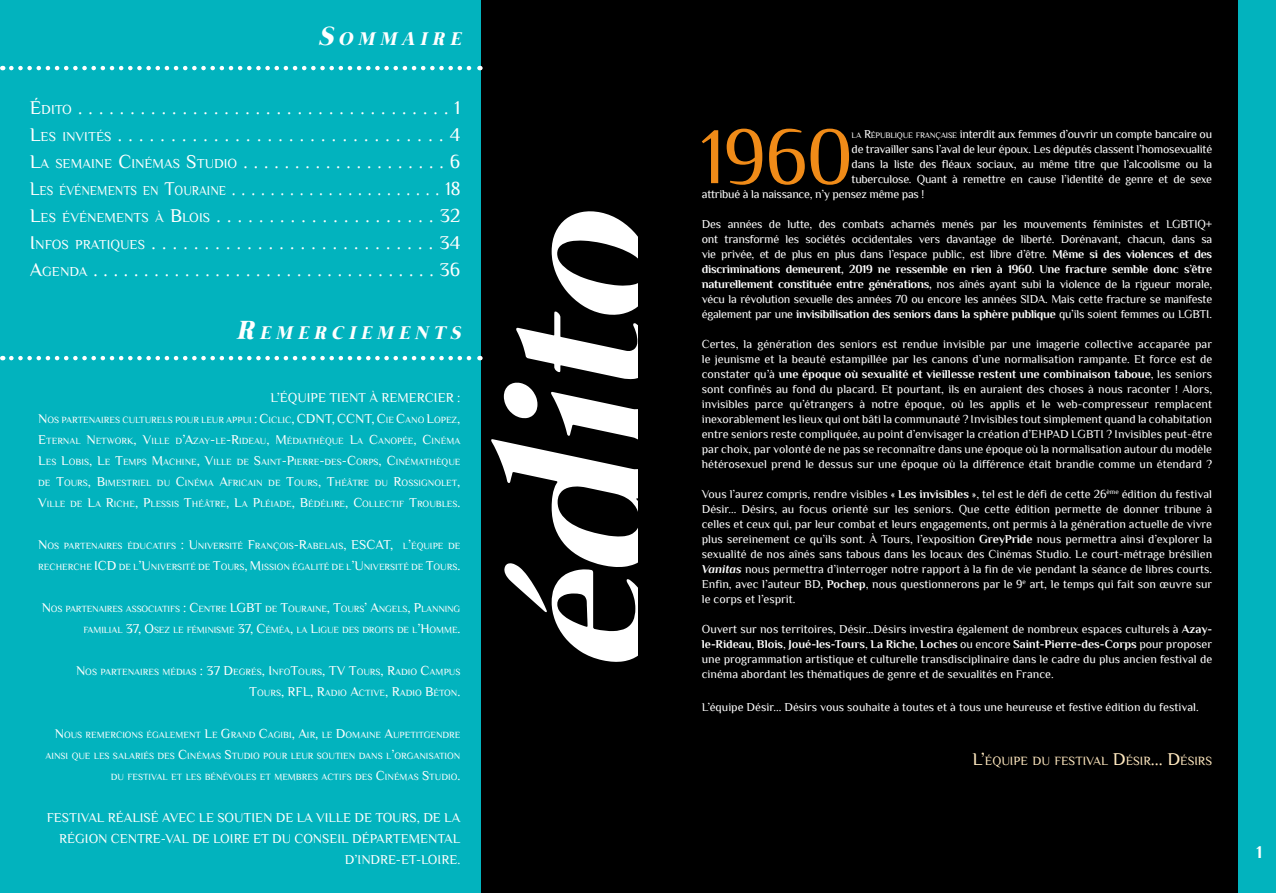
<style>
.page{position:relative;width:1276px;height:893px;background:#fff}
.page>*{position:absolute;margin:0;border:0;box-sizing:border-box;transform-origin:0 0}
.t1{font:italic 700 210px "Mermaid";color:#fff}
.t2{font:80.25px "Philosopher";color:#f08b18}
.t3{font:19.5px/27px "Philosopher";color:#fff;text-align:justify}
.t4{font:italic 700 18.9px "Mermaid";color:#fff}
.t5{font:700 18px "Philosopher";color:#fff}
.t6{font:13.5px/21px "Philosopher";color:#fff;text-align:right}
.t7{font:13.5px "Philosopher";color:#fff}
.t8{font:12.6px "Philosopher";color:#ffe9c0}
.t9{font:12px/15px "Philosopher";letter-spacing:-.02em;color:#fff;text-align:justify}
.t10{font:12px "Philosopher";color:#fff}
.t11{font:9.45px "Philosopher";color:#fff}
.s1{font-size:27px}
.s2{font-size:13.65px}
.s3{font-size:13.5px}
.s4{font-size:9.45px}
.s5{font-style:inherit}
.s6{font-size:8.4px}
.s7{font-weight:700}
.s8{font-weight:700;font-style:italic}
.s9{font-size:18px}
</style>
<div class="page">
<div style="left:0;top:0;width:482px;height:893px;background:#02b3be"></div>
<div style="left:1235px;top:0;width:41px;height:893px;background:#02b3be"></div>
<div style="left:482px;top:0;width:156px;height:893px;background:#000"></div>
<div style="left:638px;top:0;width:599px;height:893px;background:#000"></div>
<svg style="left:11px;top:66px;width:469px;height:4px"></svg>
<svg style="left:11px;top:356px;width:469px;height:4px"></svg>
<h3 class="t4" style="left:318px;top:28px;width:149px"><span class="s1">S</span>OMMAIRE</h3>
<p class="t3" style="left:30px;top:94px;width:432px">É<span class="s2">DITO</span> . . . . . . . . . . . . . . . . . . . . . . . . . . . . . . . . . . . . 1<br>L<span class="s2">ES INVITÉS</span> . . . . . . . . . . . . . . . . . . . . . . . . . . . . . . . 4<br>L<span class="s2">A SEMAINE</span> C<span class="s2">INÉMAS</span> S<span class="s2">TUDIO</span> . . . . . . . . . . . . . . . . . . . . 6<br>L<span class="s2">ES ÉVÉNEMENTS EN</span> T<span class="s2">OURAINE</span> . . . . . . . . . . . . . . . . . . . . . . 18<br>L<span class="s2">ES ÉVÉNEMENTS À</span> B<span class="s2">LOIS</span> . . . . . . . . . . . . . . . . . . . . . 32<br>I<span class="s2">NFOS PRATIQUES</span> . . . . . . . . . . . . . . . . . . . . . . . . . . . 34<br>A<span class="s2">GENDA</span> . . . . . . . . . . . . . . . . . . . . . . . . . . . . . . . . . . 36</p>
<h3 class="t4" style="left:236px;top:322px;width:228px"><span class="s1">R</span> EMERCIEMENTS</h3>
<p class="t6" style="left:270px;top:387px;width:191px">L’ÉQUIPE TIENT À REMERCIER :</p>
<p class="t11" style="left:38px;top:415px;width:278px"><span class="s3">N</span>OS PARTENAIRES CULTURELS POUR LEUR APPUI <span class="s3">: C</span>ICLIC<span class="s3">, CDNT</span></p>
<p class="t7" style="left:332px;top:411px;width:130px">, CCNT, C<span class="s4">IE</span> C<span class="s4">ANO</span> L<span class="s4">OPEZ</span>,</p>
<p class="t11" style="left:38px;top:436px;width:424px"><span class="s3">E</span>TERNAL <span class="s3">N</span>ETWORK<span class="s3">, V</span>ILLE D<span class="s3">’A</span>ZAY<span class="s3">-</span>LE<span class="s3">-R</span>IDEAU<span class="s3">, M</span>ÉDIATHÈQUE <span class="s3">L</span>A <span class="s3">C</span>ANOPÉE<span class="s3">, C</span>INÉMA</p>
<p class="t11" style="left:38px;top:457px;width:424px"><span class="s3">L</span>ES <span class="s3">L</span>OBIS<span class="s3">, L</span>E <span class="s3">T</span>EMPS <span class="s3">M</span>ACHINE<span class="s3">, V</span>ILLE DE <span class="s3">S</span>AINT<span class="s3">-P</span>IERRE<span class="s3">-</span>DES<span class="s3">-C</span>ORPS<span class="s3">, C</span>INÉMATHÈQUE</p>
<p class="t11" style="left:38px;top:478px;width:424px">DE <span class="s3">T</span>OURS<span class="s3">, B</span>IMESTRIEL DU <span class="s3">C</span>INÉMA <span class="s3">A</span>FRICAIN DE <span class="s3">T</span>OURS<span class="s3">, T</span>HÉÂTRE DU <span class="s3">R</span>OSSIGNOLET<span class="s3">,</span></p>
<p class="t11" style="left:38px;top:499px;width:424px"><span class="s3">V</span>ILLE DE <span class="s3">L</span>A <span class="s3">R</span>ICHE<span class="s3">, P</span>LESSIS <span class="s3">T</span>HÉÂTRE<span class="s3">, L</span>A <span class="s3">P</span>LÉIADE<span class="s3">, B</span>ÉDÉLIRE<span class="s3">, C</span>OLLECTIF <span class="s3">T</span>ROUBLES<span class="s3">.</span></p>
<p class="t11" style="left:38px;top:541px;width:424px"><span class="s3">N</span>OS PARTENAIRES ÉDUCATIFS <span class="s3">: U</span>NIVERSITÉ <span class="s3">F</span>RANÇOIS<span class="s3">-R</span>ABELAIS<span class="s3">, ESCAT,</span> L<span class="s3">’</span>ÉQUIPE DE</p>
<p class="t11" style="left:38px;top:562px;width:424px">RECHERCHE <span class="s3">ICD</span> DE L<span class="s3">’U</span>NIVERSITÉ DE <span class="s3">T</span>OURS<span class="s3">, M</span>ISSION ÉGALITÉ DE L<span class="s3">’U</span>NIVERSITÉ DE <span class="s3">T</span>OURS<span class="s3">.</span></p>
<p class="t11" style="left:42px;top:604px;width:197px"><span class="s3">N</span>OS PARTENAIRES ASSOCIATIFS <span class="s3">: C</span>ENTRE <span class="s3">LGBT</span></p>
<p class="t11" style="left:265px;top:604px;width:197px">DE <span class="s3">T</span>OURAINE<span class="s3">, T</span>OURS<span class="s3">’ A</span>NGELS<span class="s3">, P</span>LANNING</p>
<p class="t11" style="left:84px;top:625px;width:378px">FAMILIAL <span class="s3">37, O</span>SEZ LE FÉMINISME <span class="s3">37, C</span>ÉMÉA<span class="s3">,</span> LA <span class="s3">L</span>IGUE DES DROITS DE L<span class="s3">’H</span>OMME<span class="s3">.</span></p>
<p class="t11" style="left:76px;top:667px;width:386px"><span class="s3">N</span>OS PARTENAIRES MÉDIAS <span class="s3">: 37 D</span>EGRÉS<span class="s3">, I</span>NFO<span class="s3">T</span>OURS<span class="s3">, TV T</span>OURS<span class="s3">, R</span>ADIO <span class="s3">C</span>AMPUS</p>
<p class="t11" style="left:249px;top:688px;width:213px"><span class="s3">T</span>OURS<span class="s3">, RFL, R</span>ADIO <span class="s3">A</span>CTIVE<span class="s3">, R</span>ADIO <span class="s3">B</span>ÉTON<span class="s3">.</span></p>
<p class="t11" style="left:55px;top:730px;width:407px"><span class="s3">N</span>OUS REMERC IONS ÉGALEMENT <span class="s3">L</span>E <span class="s3">G</span>RAND <span class="s3">C</span>AGIBI<span class="s3">, A</span>IR<span class="s3">,</span> LE <span class="s3">D</span>OMAINE <span class="s3">A</span>UPETITGENDRE</p>
<p class="t11" style="left:45px;top:751px;width:416px">AINSI QUE LES SALARIÉS DES <span class="s3">C</span>INÉMAS <span class="s3">S</span>TUDIO POUR LEUR SOUTIEN DANS L<span class="s3">’</span>ORGANISATION</p>
<p class="t11" style="left:111px;top:772px;width:351px">DU FESTIVAL ET LES BÉNÉVOLES ET MEMBRES ACTIFS DES <span class="s3">C</span>INÉMAS <span class="s3">S</span>TUDIO<span class="s3">.</span></p>
<p class="t6" style="left:47px;top:807px;width:415px">FESTIVAL RÉALISÉ AVEC LE SOUTIEN DE LA VILLE DE TOURS, DE LA<br>RÉGION CENTRE-VAL DE LOIRE ET DU CONSEIL DÉPARTEMENTAL<br>D’INDRE-ET-LOIRE.</p>
<h1 class="t1" style="left:459px;top:673px;width:512px;rotate:-90deg">édito</h1>
<h2 class="t2" style="left:700px;top:115px;width:154px">196<span class="s5">0</span></h2>
<p class="t9" style="left:851px;top:127px;width:362px"><span class="s6">LA</span> <span class="s5">R</span><span class="s6">ÉPUBLIQUE FRANÇAISE</span> interdit aux femmes d’ouvrir un compte bancaire ou</p>
<p class="t9" style="left:851px;top:142px;width:362px">de travailler sans l’aval de leur époux. Les députés classent l’homosexualité</p>
<p class="t9" style="left:851px;top:157px;width:362px">dans la liste des fléaux sociaux, au même titre que l’alcoolisme ou la</p>
<p class="t9" style="left:851px;top:172px;width:362px">tuberculose. Quant à remettre en cause l’identité de genre et de sexe</p>
<p class="t9" style="left:702px;top:187px;width:224px">attribué à la naissance, n’y pensez même pas !</p>
<p class="t9" style="left:702px;top:217px;width:512px">Des années de lutte, des combats acharnés menés par les mouvements féministes et LGBTIQ+ ont transformé les sociétés occidentales vers davantage de liberté. Dorénavant, chacun, dans sa vie privée, et de plus en plus dans l’espace public, est libre d’être. <span class="s7">Même si des violences et des discriminations demeurent, 2019 ne ressemble en rien à 1960</span>. <span class="s7">Une fracture semble donc s’être naturellement constituée entre générations,</span> nos aînés ayant subi la violence de la rigueur morale, vécu la révolution sexuelle des années 70 ou encore les années SIDA. Mais cette fracture se manifeste également par une <span class="s7">invisibilisation des seniors dans la sphère publique</span> qu’ils soient femmes ou LGBTI.</p>
<p class="t9" style="left:702px;top:337px;width:512px">Certes, la génération des seniors est rendue invisible par une imagerie collective accaparée par le jeunisme et la beauté estampillée par les canons d’une normalisation rampante. Et force est de constater qu’à <span class="s7">une époque où sexualité et vieillesse restent une combinaison taboue</span>, les seniors sont confinés au fond du placard. Et pourtant, ils en auraient des choses à nous raconter ! Alors, invisibles parce qu’étrangers à notre époque, où les applis et le web-compresseur remplacent inexorablement les lieux qui ont bâti la communauté ? Invisibles tout simplement quand la cohabitation entre seniors reste compliquée, au point d’envisager la création d’EHPAD LGBTI ? Invisibles peut-être par choix, par volonté de ne pas se reconnaître dans une époque où la normalisation autour du modèle hétérosexuel prend le dessus sur une époque où la différence était brandie comme un étendard ?</p>
<p class="t9" style="left:702px;top:487px;width:512px">Vous l’aurez compris, rendre visibles « <span class="s7">Les invisibles</span> », tel est le défi de cette 26<sup>ème</sup> édition du festival Désir... Désirs, au focus orienté sur les seniors. Que cette édition permette de donner tribune à celles et ceux qui, par leur combat et leurs engagements, ont permis à la génération actuelle de vivre plus sereinement ce qu’ils sont. À Tours, l’exposition <span class="s7">GreyPride</span> nous permettra ainsi d’explorer la sexualité de nos aînés sans tabous dans les locaux des Cinémas Studio. Le court-métrage brésilien <span class="s8">Vanitas</span> nous permettra d’interroger notre rapport à la fin de vie pendant la séance de libres courts.<br>Enfin, avec l’auteur BD, <span class="s7">Pochep</span>, nous questionnerons par le 9<sup>e</sup> art, le temps qui fait son œuvre sur le corps et l’esprit.</p>
<p class="t9" style="left:702px;top:622px;width:512px">Ouvert sur nos territoires, Désir…Désirs investira également de nombreux espaces culturels à <span class="s7">Azay&shy;le-Rideau</span>, <span class="s7">Blois</span>, <span class="s7">Joué-les-Tours</span>, <span class="s7">La Riche</span>, <span class="s7">Loches</span> ou encore <span class="s7">Saint-Pierre-des-Corps</span> pour proposer une programmation artistique et culturelle transdisciplinaire dans le cadre du plus ancien festival de cinéma abordant les thématiques de genre et de sexualités en France.</p>
<p class="t10" style="left:702px;top:701px;width:498px">L’équipe Désir... Désirs vous souhaite à toutes et à tous une heureuse et festive édition du festival.</p>
<p class="t8" style="left:972px;top:754px;width:241px"><span class="s9">L’</span>ÉQUIPE DU FESTIVAL <span class="s9">D</span>ÉSIR<span class="s9">... D</span>ÉSIRS</p>
<h3 class="t5" style="left:1256px;top:843px;width:7px">1</h3>
</div>
